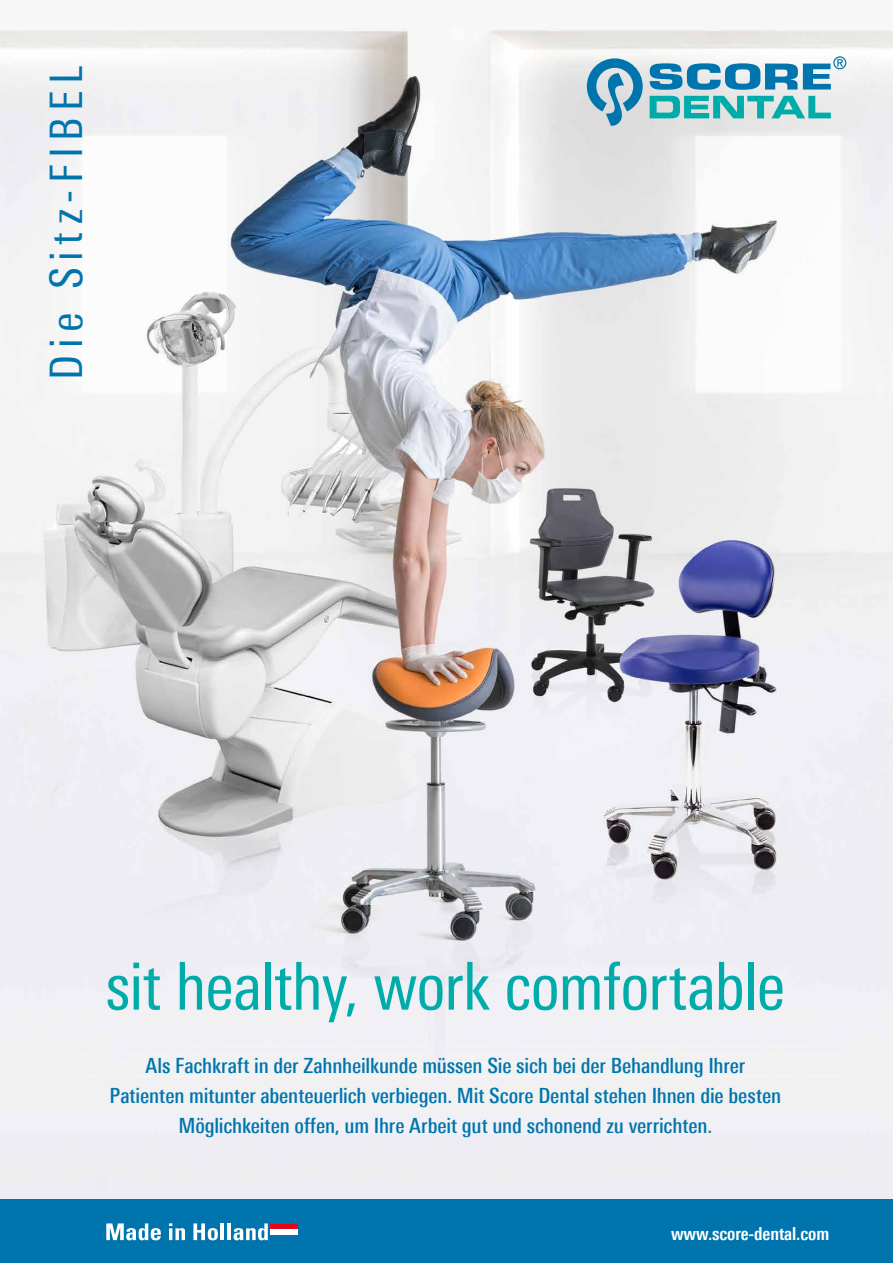
<style>
.page{position:relative;width:893px;height:1263px;background:#fff}
.page>*{position:absolute;margin:0;border:0;box-sizing:border-box;transform-origin:0 0}
.t1{font:condensed 66px "Univers Next Pro";letter-spacing:-.02em;color:#00aca9}
.t2{font:condensed 45px "Univers Next Pro";letter-spacing:.14em;color:#0075ad}
.t3{font:500 condensed 21px/30px "Univers Next Pro";letter-spacing:-.01em;color:#0075ad;text-align:center}
.t4{font:700 condensed 18px "Univers Next Pro";letter-spacing:-.005em;color:#fff}
</style>
<div class="page">
<img style="left:0;top:28px;width:893px;height:1171px">
<svg style="left:650px;top:96px;width:181px;height:22px;background:#65c5c3"></svg>
<svg style="left:587px;top:58px;width:56px;height:68px;background:#7fb1ca"></svg>
<svg style="left:650px;top:56px;width:196px;height:34px"></svg>
<div style="left:0;top:1199px;width:893px;height:64px;background:#0075ad"></div>
<div style="left:270px;top:1224px;width:28px;height:5px;background:#e30613"></div>
<div style="left:270px;top:1229px;width:28px;height:6px;background:#fff"></div>
<svg style="left:106px;top:1223px;width:55px;height:17px"></svg>
<svg style="left:169px;top:1223px;width:16px;height:17px"></svg>
<svg style="left:193px;top:1223px;width:25px;height:17px"></svg>
<hr style="left:221px;top:1223px;width:3px;height:17px;background:#fff">
<hr style="left:227px;top:1223px;width:4px;height:17px;background:#fff">
<svg style="left:234px;top:1223px;width:34px;height:17px"></svg>
<h2 class="t2" style="left:40px;top:380px;width:316px;rotate:-90deg">Die Sitz-FIBEL</h2>
<h1 class="t1" style="left:105px;top:948px;width:682px">sit healthy, work comfortable</h1>
<p class="t3" style="left:110px;top:1051px;width:673px">Als Fachkraft in der Zahnheilkunde müssen Sie sich bei der Behandlung Ihrer<br>Patienten mitunter abenteuerlich verbiegen. Mit Score Dental stehen Ihnen die besten<br>Möglichkeiten offen, um Ihre Arbeit gut und schonend zu verrichten.</p>
<p class="t4" style="left:671px;top:1223px;width:160px">www.score-dental.com</p>
</div>
